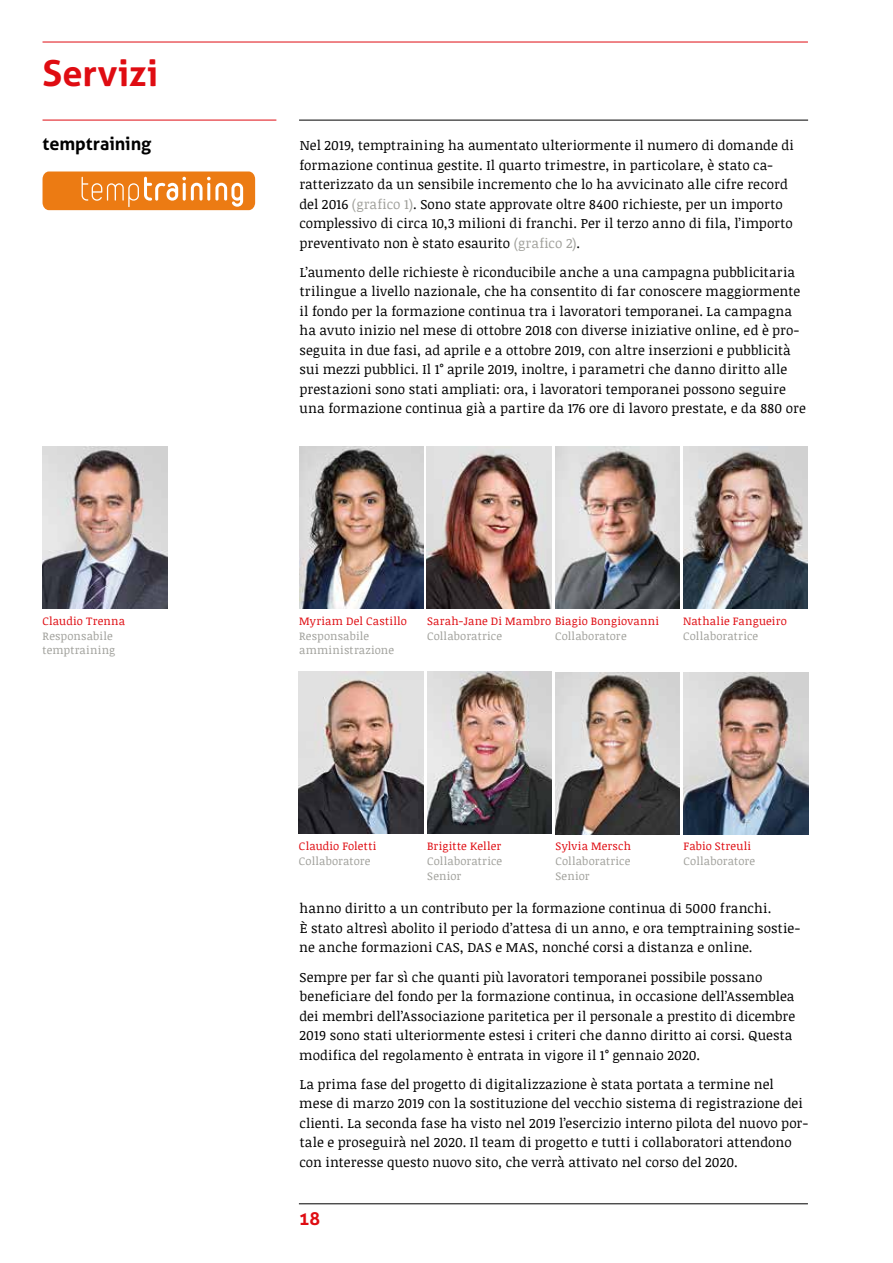
<style>
.page{position:relative;width:893px;height:1263px;background:#fff}
.page>*{position:absolute;margin:0;border:0;box-sizing:border-box;transform-origin:0 0}
.t1{font:700 36px "Aller";letter-spacing:.01em;color:#df0c12}
.t2{font:700 18px "Aller";letter-spacing:-.005em;color:#000}
.t3{font:700 18px "Aller";color:#df0c12}
.t4{font:13.5px/19.5px "Noticia Text";letter-spacing:.01em;color:#000}
.t5{font:11.25px/14.7px "Noticia Text";letter-spacing:.02em;color:#a1a19c}
.t6{font:11.25px "Noticia Text";letter-spacing:.02em;color:#df0c12}
.s1{color:#a1a19c}
</style>
<div class="page">
<hr style="left:299px;top:1203px;width:509px;height:1px;background:#000">
<hr style="left:299px;top:120px;width:509px;height:1px;background:#000">
<svg style="left:43px;top:171px;width:212px;height:39px;background:#ee8d34"></svg>
<hr style="left:43px;top:42px;width:765px;height:1px;background:#df0c12">
<hr style="left:43px;top:120px;width:233px;height:1px;background:#df0c12">
<img style="left:299px;top:447px;width:125px;height:162px">
<img style="left:43px;top:447px;width:124px;height:162px">
<img style="left:555px;top:672px;width:125px;height:162px">
<img style="left:427px;top:672px;width:125px;height:162px">
<img style="left:555px;top:447px;width:125px;height:162px">
<img style="left:683px;top:672px;width:125px;height:162px">
<img style="left:427px;top:447px;width:124px;height:162px">
<img style="left:683px;top:446px;width:125px;height:163px">
<img style="left:299px;top:672px;width:124px;height:162px">
<h1 class="t1" style="left:43px;top:51px;width:117px">Servizi</h1>
<h2 class="t2" style="left:43px;top:133px;width:110px">temptraining</h2>
<p class="t6" style="left:43px;top:613px;width:84px">Claudio Trenna</p>
<p class="t5" style="left:43px;top:628px;width:74px">Responsabile temptraining</p>
<p class="t4" style="left:299px;top:135px;width:496px">Nel 2019, temptraining ha aumentato ulteriormente il numero di domande di formazione continua gestite. Il quarto trimestre, in particolare, è stato ca&shy;ratterizzato da un sensibile incremento che lo ha avvicinato alle cifre record del 2016 <span class="s1">(grafico 1)</span>. Sono state approvate oltre 8400 richieste, per un importo complessivo di circa 10,3 milioni di franchi. Per il terzo anno di fila, l’importo preventivato non è stato esaurito <span class="s1">(grafico 2)</span>.</p>
<p class="t4" style="left:299px;top:262px;width:508px">L’aumento delle richieste è riconducibile anche a una campagna pubblicitaria trilingue a livello nazionale, che ha consentito di far conoscere maggiormente il fondo per la formazione continua tra i lavoratori temporanei. La campagna ha avuto inizio nel mese di ottobre 2018 con diverse iniziative online, ed è pro&shy;seguita in due fasi, ad aprile e a ottobre 2019, con altre inserzioni e pubblicità sui mezzi pubblici. Il 1° aprile 2019, inoltre, i parametri che danno diritto alle prestazioni sono stati ampliati: ora, i lavoratori temporanei possono seguire una formazione continua già a partire da 176 ore di lavoro prestate, e da 880 ore</p>
<p class="t6" style="left:427px;top:613px;width:234px">Sarah-Jane Di Mambro Biagio Bongiovanni</p>
<p class="t5" style="left:427px;top:628px;width:77px">Collaboratrice</p>
<p class="t6" style="left:299px;top:613px;width:109px">Myriam Del Castillo</p>
<p class="t5" style="left:299px;top:628px;width:97px">Responsabile amministrazione</p>
<p class="t5" style="left:555px;top:628px;width:73px">Collaboratore</p>
<p class="t6" style="left:683px;top:613px;width:105px">Nathalie Fangueiro</p>
<p class="t5" style="left:683px;top:628px;width:77px">Collaboratrice</p>
<p class="t6" style="left:299px;top:838px;width:79px">Claudio Foletti</p>
<p class="t5" style="left:299px;top:853px;width:73px">Collaboratore</p>
<p class="t6" style="left:427px;top:838px;width:76px">Brigitte Keller</p>
<p class="t5" style="left:427px;top:853px;width:77px">Collaboratrice<br>Senior</p>
<p class="t6" style="left:555px;top:838px;width:77px">Sylvia Mersch</p>
<p class="t5" style="left:555px;top:853px;width:77px">Collaboratrice<br>Senior</p>
<p class="t6" style="left:684px;top:838px;width:69px">Fabio Streuli</p>
<p class="t5" style="left:684px;top:853px;width:73px">Collaboratore</p>
<p class="t4" style="left:299px;top:898px;width:502px">hanno diritto a un contributo per la formazione continua di 5000 franchi.<br>È stato altresì abolito il periodo d’attesa di un anno, e ora temptraining sostie&shy;ne anche formazioni CAS, DAS e MAS, nonché corsi a distanza e online.</p>
<p class="t4" style="left:299px;top:967px;width:498px">Sempre per far sì che quanti più lavoratori temporanei possibile possano beneficiare del fondo per la formazione continua, in occasione dell’Assemblea dei membri dell’Associazione paritetica per il personale a prestito di dicembre 2019 sono stati ulteriormente estesi i criteri che danno diritto ai corsi. Questa modifica del regolamento è entrata in vigore il 1° gennaio 2020.</p>
<p class="t4" style="left:299px;top:1074px;width:510px">La prima fase del progetto di digitalizzazione è stata portata a termine nel mese di marzo 2019 con la sostituzione del vecchio sistema di registrazione dei clienti. La seconda fase ha visto nel 2019 l’esercizio interno pilota del nuovo por&shy;tale e proseguirà nel 2020. Il team di progetto e tutti i collaboratori attendono con interesse questo nuovo sito, che verrà attivato nel corso del 2020.</p>
<h2 class="t3" style="left:299px;top:1208px;width:23px">18</h2>
</div>
